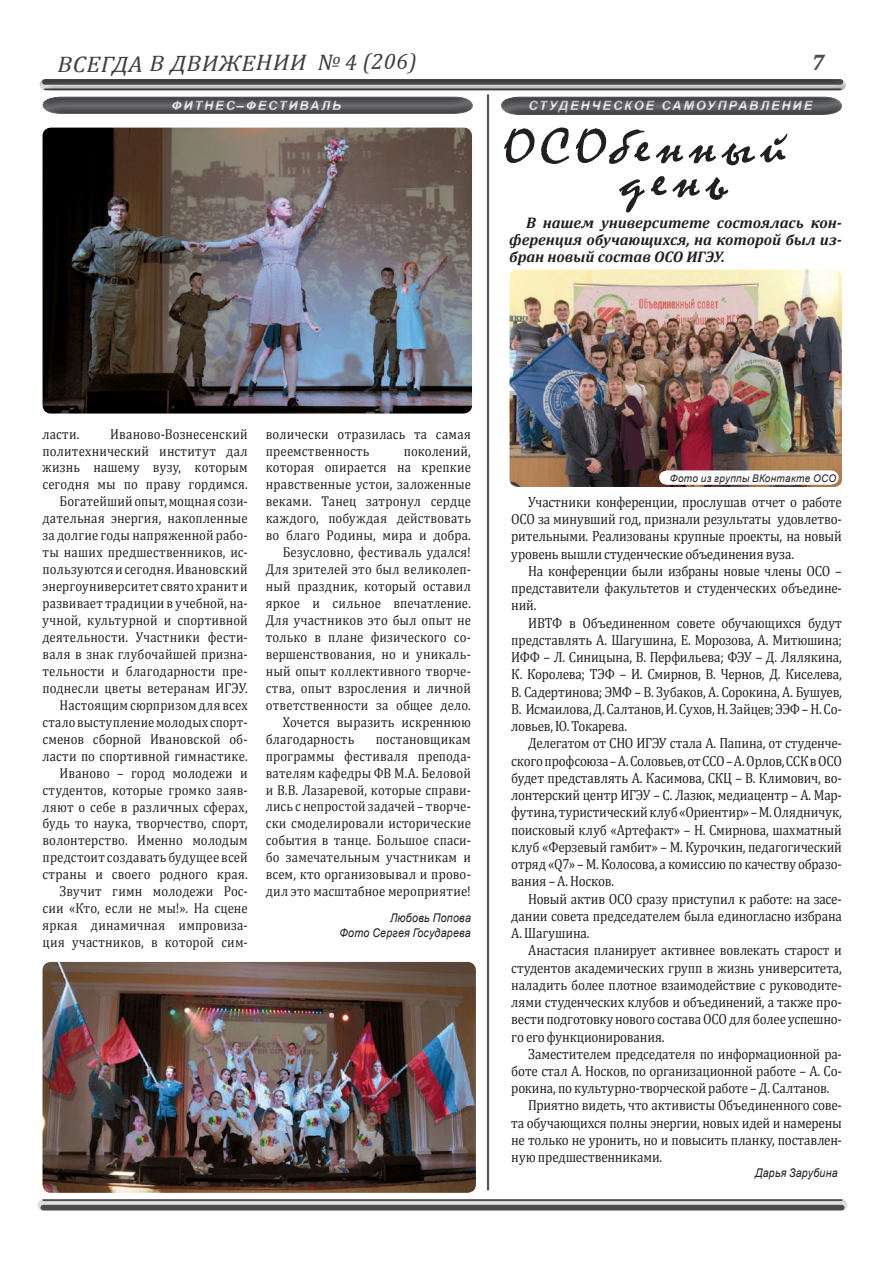
<style>
.page{position:relative;width:893px;height:1263px;background:#fff}
.page>*{position:absolute;margin:0;border:0;box-sizing:border-box;transform-origin:0 0}
.t1{font:52.5px "Mistral";letter-spacing:.11em;color:#231f20;scale:1.16 1}
.t2{font:italic 22.5px "Cambria";color:#3e3e3f;scale:1.09 1}
.t3{font:italic 700 15.45px/17px "Cambria";letter-spacing:-.005em;color:#231f20;text-align:justify}
.t4{font:14.7px/17.2px "Cambria";letter-spacing:-.015em;color:#231f20;text-align:justify;scale:.89 1}
.t5{font:14.4px/17px "Cambria";letter-spacing:.01em;color:#231f20;text-align:right;scale:.89 1}
.t6{font:italic 700 12.9px "Arial";letter-spacing:.15em;color:#fff}
.t7{font:italic 12px/15px "Arial";letter-spacing:.02em;color:#231f20;text-align:right;scale:.89 1}
.t8{font:italic 10.5px "Arial";letter-spacing:.035em;color:#231f20;scale:.95 1}
</style>
<div class="page">
<div style="left:0;top:34px;width:890px;height:102px;background:#231f20;opacity:.5"></div>
<svg style="left:43px;top:1201px;width:799px;height:4px;background:#d2d3d5"></svg>
<hr style="left:43px;top:1199px;width:799px;height:2px;background:#4b4c4d">
<div style="left:43px;top:1205px;width:799px;height:5px;background:#4b4c4d"></div>
<div style="left:499px;top:85px;width:344px;height:31px;background:#231f20;opacity:.5"></div>
<img style="left:509px;top:270px;width:333px;height:217px">
<svg style="left:659px;top:470px;width:180px;height:15px"></svg>
<img style="left:43px;top:962px;width:432px;height:231px">
<div style="left:475px;top:82px;width:32px;height:1127px;background:#fff;opacity:.75"></div>
<hr style="left:487px;top:95px;width:2px;height:1094px;background:#57585a">
<img style="left:43px;top:128px;width:429px;height:286px">
<div style="left:42px;top:85px;width:432px;height:31px;background:#231f20;opacity:.5"></div>
<svg style="left:814px;top:55px;width:12px;height:15px"></svg>
<h2 class="t2" style="left:57px;top:50px;width:331px;rotate:-1deg">ВСЕГДА В ДВИЖЕНИИ № 4 (206)</h2>
<p class="t6" style="left:172px;top:97px;width:171px">ФИТНЕС–ФЕСТИВАЛЬ</p>
<p class="t6" style="left:529px;top:97px;width:285px">СТУДЕНЧЕСКОЕ САМОУПРАВЛЕНИЕ</p>
<h1 class="t1" style="left:503px;top:115px;width:245px">ОСОбенный</h1>
<h1 class="t1" style="left:620px;top:149px;width:95px">день</h1>
<p class="t3" style="left:509px;top:214px;width:334px;text-indent:17px">В нашем университете состоялась кон&shy;ференция обучающихся, на которой был из&shy;бран новый состав ОСО ИГЭУ.</p>
<p class="t5" style="left:43px;top:425px;width:232px">Иваново-Вознесенский политехнический институт дал жизнь нашему вузу, которым сегодня мы по праву гордимся.<br>Богатейший опыт, мощная сози&shy;дательная энергия, накопленные за долгие годы напряженной рабо&shy;ты наших предшественников, ис&shy;пользуются и сегодня. Ивановский энергоуниверситет свято хранит и развивает традиции в учебной, на&shy;учной, культурной и спортивной деятельности. Участники фести&shy;валя в знак глубочайшей призна&shy;тельности и благодарности пре&shy;поднесли цветы ветеранам ИГЭУ.<br>Настоящим сюрпризом для всех стало выступление молодых спорт&shy;сменов сборной Ивановской об&shy;ласти по спортивной гимнастике.<br>Иваново – город молодежи и студентов, которые громко заяв&shy;ляют о себе в различных сферах, будь то наука, творчество, спорт, волонтерство. Именно молодым предстоит создавать будущее всей страны и своего родного края.<br>Звучит гимн молодежи Рос&shy;сии «Кто, если не мы!». На сцене яркая динамичная импровиза&shy;ция участников, в которой сим-</p>
<p class="t5" style="left:266px;top:425px;width:232px;text-align:left">волически отразилась та самая преемственность</p>
<p class="t5" style="left:43px;top:425px;width:43px">ласти.</p>
<p class="t5" style="left:404px;top:442px;width:77px">поколений,</p>
<p class="t5" style="left:266px;top:459px;width:232px">которая опирается на крепкие</p>
<p class="t5" style="left:266px;top:476px;width:232px">нравственные устои, заложенные</p>
<p class="t5" style="left:266px;top:493px;width:232px">веками. Танец затронул сердце</p>
<p class="t5" style="left:266px;top:510px;width:232px">каждого, побуждая действовать</p>
<p class="t5" style="left:266px;top:527px;width:232px">во благо Родины, мира и добра.</p>
<p class="t5" style="left:283px;top:544px;width:213px">Безусловно, фестиваль удался!</p>
<p class="t5" style="left:266px;top:561px;width:232px">Для зрителей это был великолеп-</p>
<p class="t5" style="left:266px;top:578px;width:232px">ный праздник, который оставил</p>
<p class="t5" style="left:266px;top:595px;width:232px">яркое и сильное впечатление.</p>
<p class="t5" style="left:266px;top:612px;width:232px">Для участников это был опыт не</p>
<p class="t5" style="left:266px;top:628px;width:232px">только в плане физического со-</p>
<p class="t5" style="left:266px;top:645px;width:232px">вершенствования, но и уникаль-</p>
<p class="t5" style="left:266px;top:662px;width:232px">ный опыт коллективного творче-</p>
<p class="t5" style="left:266px;top:679px;width:232px">ства, опыт взросления и личной</p>
<p class="t5" style="left:266px;top:696px;width:232px">ответственности за общее дело.</p>
<p class="t5" style="left:283px;top:713px;width:213px">Хочется выразить искреннюю</p>
<p class="t5" style="left:266px;top:730px;width:101px">благодарность</p>
<p class="t5" style="left:266px;top:730px;width:232px;text-align:justify;text-indent:110px">постановщикам программы фестиваля препода&shy;вателям кафедры ФВ М.А. Беловой и В.В. Лазаревой, которые справи&shy;лись с непростой задачей – творче&shy;ски смоделировали исторические события в танце. Большое спаси&shy;бо замечательным участникам и всем, кто организовывал и прово&shy;дил это масштабное мероприятие!</p>
<p class="t7" style="left:339px;top:910px;width:149px">Любовь Попова<br>Фото Сергея Государева</p>
<p class="t8" style="left:670px;top:471px;width:177px">Фото из группы ВКонтакте ОСО</p>
<p class="t4" style="left:511px;top:493px;width:373px;text-indent:17px">Участники конференции, прослушав отчет о работе ОСО за минувший год, признали результаты удовлетво&shy;рительными. Реализованы крупные проекты, на новый уровень вышли студенческие объединения вуза.</p>
<p class="t4" style="left:511px;top:562px;width:373px;text-indent:17px">На конференции были избраны новые члены ОСО – представители факультетов и студенческих объедине&shy;ний.</p>
<p class="t4" style="left:511px;top:614px;width:373px;text-indent:17px">ИВТФ в Объединенном совете обучающихся будут представлять А. Шагушина, Е. Морозова, А. Митюшина; ИФФ – Л. Синицына, В. Перфильева; ФЭУ – Д. Лялякина, К. Королева; ТЭФ – И. Смирнов, В. Чернов, Д. Киселева, В. Садертинова; ЭМФ – В. Зубаков, А. Сорокина, А. Бушуев, В. Исмаилова, Д. Салтанов, И. Сухов, Н. Зайцев; ЭЭФ – Н. Со&shy;ловьев, Ю. Токарева.</p>
<p class="t4" style="left:511px;top:735px;width:373px;text-indent:17px">Делегатом от СНО ИГЭУ стала А. Папина, от студенче&shy;ского профсоюза – А.Соловьев, от ССО – А.Орлов, ССК в ОСО будет представлять А. Касимова, СКЦ – В. Климович, во&shy;лонтерский центр ИГЭУ – С. Лазюк, медиацентр – А. Мар&shy;футина, туристический клуб «Ориентир» – М.Олядничук, поисковый клуб «Артефакт» – Н. Смирнова, шахматный клуб «Ферзевый гамбит» – М. Курочкин, педагогический отряд «Q7» – М. Колосова, а комиссию по качеству образо&shy;вания – А. Носков.</p>
<p class="t4" style="left:511px;top:890px;width:373px;text-indent:17px">Новый актив ОСО сразу приступил к работе: на засе&shy;дании совета председателем была единогласно избрана А. Шагушина.</p>
<p class="t4" style="left:511px;top:941px;width:373px;text-indent:17px">Анастасия планирует активнее вовлекать старост и студентов академических групп в жизнь университета, наладить более плотное взаимодействие с руководите&shy;лями студенческих клубов и объединений, а также про&shy;вести подготовку нового состава ОСО для более успешно&shy;го его функционирования.</p>
<p class="t4" style="left:528px;top:1045px;width:354px">Заместителем председателя по информационной ра-</p>
<p class="t4" style="left:511px;top:1062px;width:373px">боте стал А. Носков, по организационной работе – А. Со-</p>
<p class="t4" style="left:511px;top:1079px;width:359px">рокина, по культурно-творческой работе – Д. Салтанов.</p>
<p class="t4" style="left:528px;top:1097px;width:354px">Приятно видеть, что активисты Объединенного сове-</p>
<p class="t4" style="left:511px;top:1114px;width:373px">та обучающихся полны энергии, новых идей и намерены</p>
<p class="t4" style="left:511px;top:1131px;width:373px">не только не уронить, но и повысить планку, поставлен-</p>
<p class="t4" style="left:511px;top:1148px;width:171px">ную предшественниками.</p>
<p class="t7" style="left:755px;top:1166px;width:94px">Дарья Зарубина</p>
</div>
